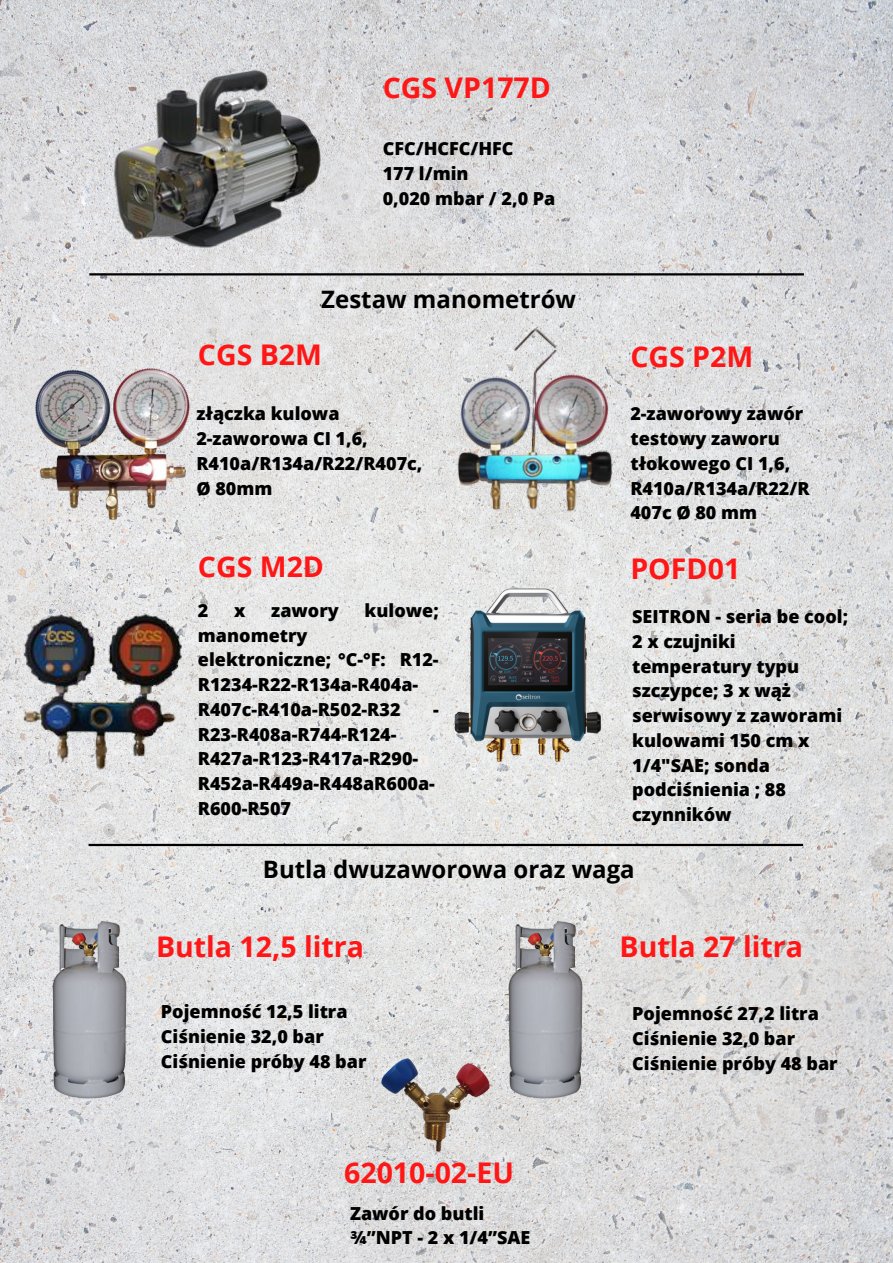
<style>
.page{position:relative;width:893px;height:1263px;background:#fff}
.page>*{position:absolute;margin:0;border:0;box-sizing:border-box;transform-origin:0 0}
.t1{font:700 28.5px "Open Sans";color:#ff1616}
.t2{font:700 24px "Open Sans";color:#000}
.t3{font:800 18px/24.8px "Open Sans";color:#000}
</style>
<div class="page">
<img style="left:0;top:0;width:893px;height:1263px">
<hr style="left:89px;top:273px;width:715px;height:2px;background:#000">
<hr style="left:89px;top:844px;width:714px;height:2px;background:#000">
<img style="left:0;top:912px;width:187px;height:197px">
<img style="left:381px;top:1058px;width:108px;height:93px">
<img style="left:10px;top:357px;width:210px;height:189px">
<img style="left:416px;top:311px;width:237px;height:226px">
<img style="left:446px;top:912px;width:197px;height:197px">
<img style="left:112px;top:68px;width:216px;height:180px">
<img style="left:437px;top:583px;width:195px;height:183px">
<img style="left:0;top:600px;width:207px;height:189px">
<p class="t1" style="left:383px;top:67px;width:170px">CGS VP177D</p>
<p class="t3" style="left:383px;top:136px;width:132px">CFC/HCFC/HFC</p>
<p class="t3" style="left:383px;top:161px;width:87px">177 l/min</p>
<p class="t3" style="left:383px;top:185px;width:174px">0,020 mbar / 2,0 Pa</p>
<p class="t2" style="left:321px;top:282px;width:256px">Zestaw manometrów</p>
<p class="t1" style="left:198px;top:335px;width:126px">CGS B2M</p>
<p class="t1" style="left:630px;top:337px;width:124px">CGS P2M</p>
<p class="t3" style="left:196px;top:401px;width:145px">złączka kulowa</p>
<p class="t3" style="left:196px;top:426px;width:173px">2-zaworowa CI 1,6,</p>
<p class="t3" style="left:196px;top:451px;width:228px">R410a/R134a/R22/R407c,</p>
<p class="t3" style="left:196px;top:475px;width:78px">Ø 80mm</p>
<p class="t3" style="left:630px;top:401px;width:174px">2-zaworowy zawór testowy zaworu tłokowego CI 1,6,</p>
<p class="t3" style="left:630px;top:475px;width:181px">R410a/R134a/R22/R<br>407c Ø 80 mm</p>
<p class="t1" style="left:198px;top:546px;width:128px">CGS M2D</p>
<p class="t3" style="left:198px;top:597px;width:12px">2</p>
<p class="t3" style="left:234px;top:597px;width:13px">x</p>
<p class="t3" style="left:271px;top:597px;width:69px">zawory</p>
<p class="t3" style="left:365px;top:597px;width:76px">kulowe;</p>
<p class="t3" style="left:198px;top:622px;width:242px">manometry elektroniczne; °C-°F: R12-<br>R1234-R22-R134a-R404a-<br>R407c-R410a-R502-R32</p>
<p class="t3" style="left:433px;top:696px;width:7px">-</p>
<p class="t3" style="left:198px;top:721px;width:239px">R23-R408a-R744-R124-<br>R427a-R123-R417a-R290-<br>R452a-R449a-R448aR600a-<br>R600-R507</p>
<p class="t1" style="left:630px;top:548px;width:111px">POFD01</p>
<p class="t3" style="left:632px;top:604px;width:217px">SEITRON - seria be cool;<br>2 x czujniki temperatury typu szczypce; 3 x wąż serwisowy z zaworami kulowami 150 cm x<br>1/4"SAE; sonda podciśnienia ; 88 czynników</p>
<p class="t2" style="left:263px;top:852px;width:373px">Butla dwuzaworowa oraz waga</p>
<p class="t1" style="left:156px;top:926px;width:209px">Butla 12,5 litra</p>
<p class="t3" style="left:161px;top:999px;width:188px">Pojemność 12,5 litra</p>
<p class="t3" style="left:161px;top:1024px;width:164px">Ciśnienie 32,0 bar</p>
<p class="t3" style="left:161px;top:1048px;width:207px">Ciśnienie próby 48 bar</p>
<p class="t1" style="left:344px;top:1152px;width:171px">62010-02-EU</p>
<p class="t3" style="left:350px;top:1200px;width:136px">Zawór do butli</p>
<p class="t3" style="left:350px;top:1225px;width:182px">¾”NPT - 2 x 1/4”SAE</p>
<p class="t1" style="left:619px;top:926px;width:185px">Butla 27 litra</p>
<p class="t3" style="left:632px;top:1001px;width:188px">Pojemność 27,2 litra</p>
<p class="t3" style="left:632px;top:1026px;width:164px">Ciśnienie 32,0 bar</p>
<p class="t3" style="left:632px;top:1050px;width:207px">Ciśnienie próby 48 bar</p>
</div>
